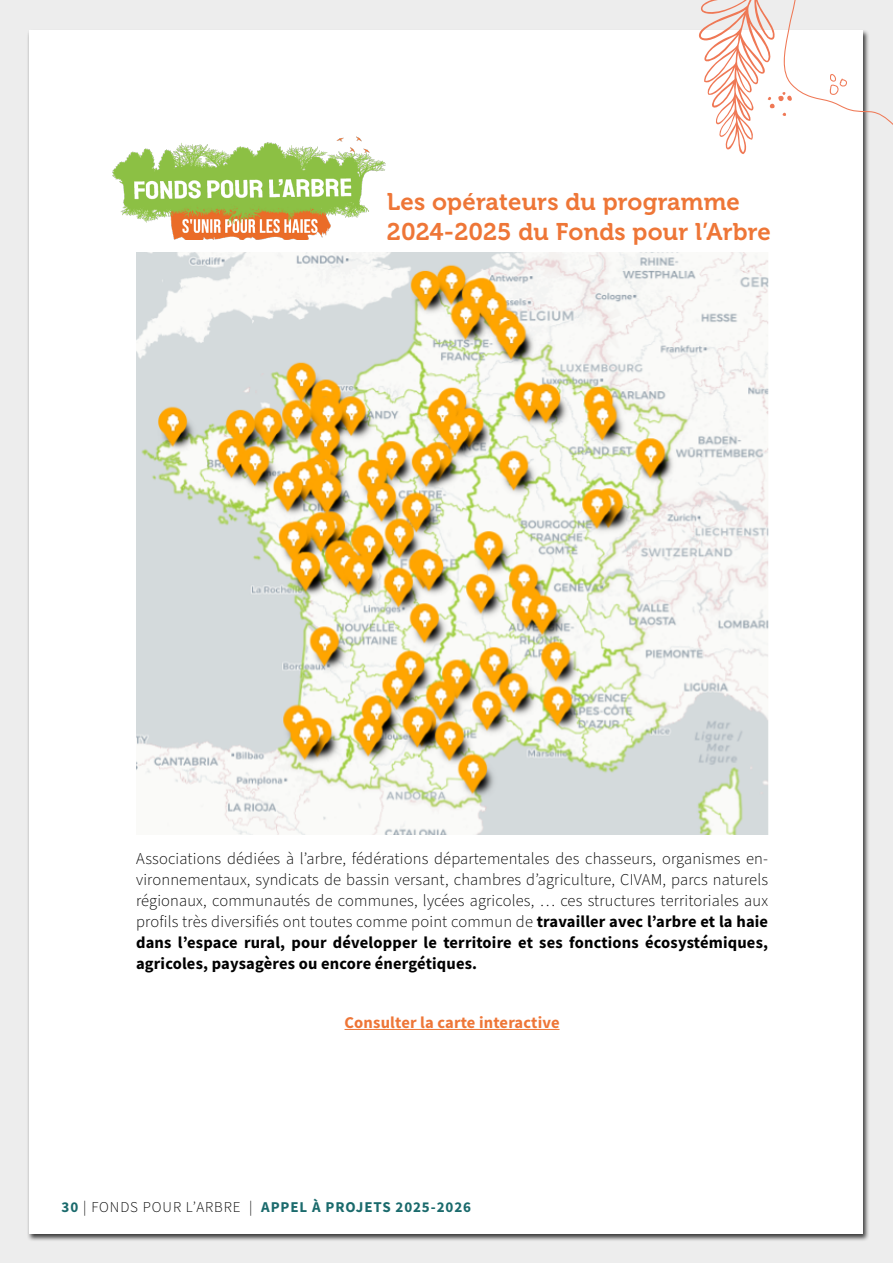
<style>
.page{position:relative;width:893px;height:1263px;background:#fff}
.page>*{position:absolute;margin:0;border:0;box-sizing:border-box;transform-origin:0 0}
.t1{font:24px/29.2px "Museo 700";letter-spacing:.01em;color:#ee7637}
.t2{font:300 16.5px/21px "Source Sans Pro";letter-spacing:.01em;color:#000;text-align:justify}
.t3{font:700 16.5px "Source Sans Pro";letter-spacing:.01em;color:#ee7637}
.t4{font:700 15px "Source Sans Pro";letter-spacing:.06em;color:#1a6a6c}
.s1{font-weight:700}
.s2{font-weight:300;color:#000}
</style>
<div class="page">
<div style="left:0;top:0;width:892px;height:1263px;background:#ededed"></div>
<div style="left:29px;top:30px;width:833px;height:1204px;background:#fff"></div>
<img style="left:112px;top:136px;width:274px;height:104px">
<img style="left:136px;top:252px;width:632px;height:582px">
<hr style="left:345px;top:1029px;width:215px;height:1px;background:#ee7637">
<svg style="left:698px;top:0;width:195px;height:154px"></svg>
<h1 class="t1" style="left:387px;top:188px;width:385px">Les opérateurs du programme<br>2024-2025 du Fonds pour l’Arbre</h1>
<p class="t2" style="left:136px;top:848px;width:634px">Associations dédiées à l’arbre, fédérations départementales des chasseurs, organismes en&shy;vironnementaux, syndicats de bassin versant, chambres d’agriculture, CIVAM, parcs naturels régionaux, communautés de communes, lycées agricoles, … ces structures territoriales aux profils très diversifiés ont toutes comme point commun de <span class="s1">travailler avec l’arbre et la haie dans l’espace rural, pour développer le territoire et ses fonctions écosystémiques, agricoles, paysagères ou encore énergétiques.</span></p>
<p class="t3" style="left:345px;top:1011px;width:217px">Consulter la carte interactive</p>
<p class="t4" style="left:62px;top:1197px;width:411px">30 <span class="s2">| FONDS POUR L’ARBRE |</span> APPEL À PROJETS 2025-2026</p>
</div>
